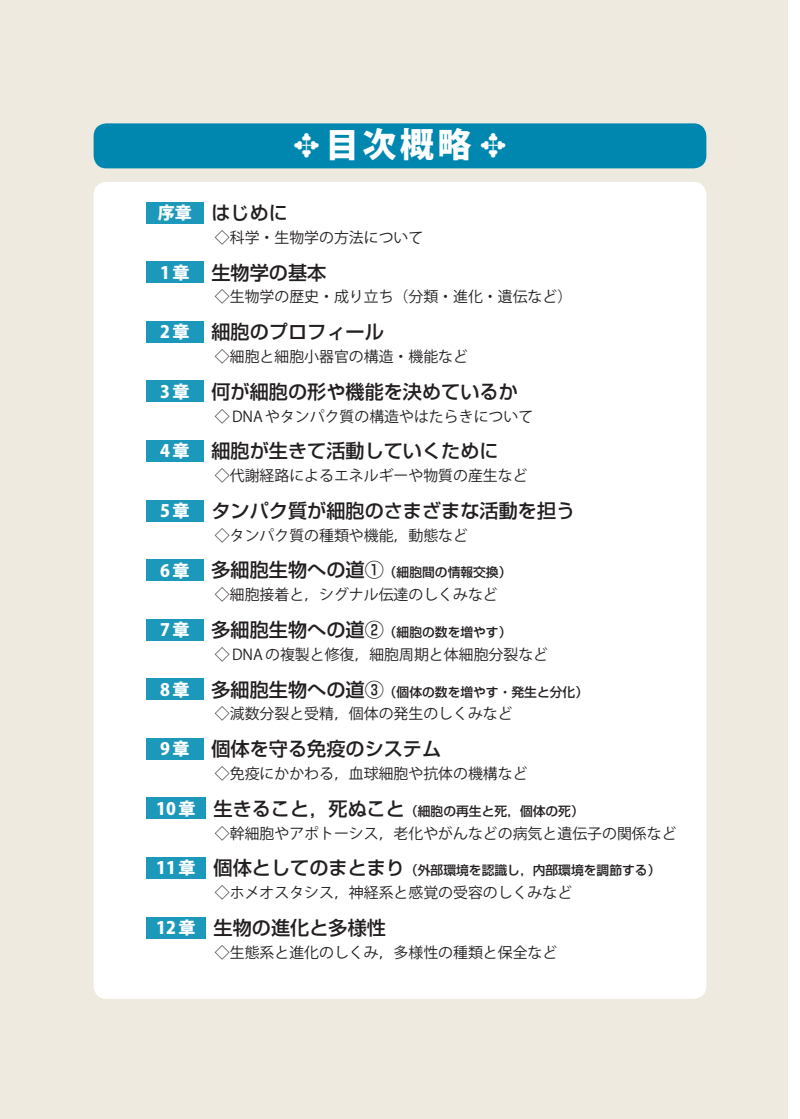
<style>
.page{position:relative;width:800px;height:1119px;background:#fff}
.page>*{position:absolute;margin:0;border:0;box-sizing:border-box;transform-origin:0 0}
.t1{font:800 34.05px "Koz Go Pro";color:#fff}
.t2{font:500 19.2px "Shin Go Pro";color:#231f20}
.t3{font:14.85px "Koz Go Pro";color:#231f20}
.t4{font:500 12.75px "Shin Go Pro";color:#231f20}
.s1{font-family:"Koz Go Pro";font-weight:800;font-size:16.95px;color:#fff}
.s2{font-size:19.2px}
</style>
<div class="page">
<div style="left:0;top:0;width:787px;height:1118px;background:#efeae0"></div>
<div style="left:94px;top:182px;width:612px;height:816px;background:#fff;border-radius:13px"></div>
<div style="left:94px;top:123px;width:612px;height:45px;background:#0087af;border-radius:13px"></div>
<div style="left:146px;top:202px;width:57px;height:21px;background:#1c98bb"></div>
<div style="left:146px;top:261px;width:57px;height:22px;background:#1c98bb"></div>
<div style="left:146px;top:321px;width:57px;height:21px;background:#1c98bb"></div>
<div style="left:146px;top:381px;width:57px;height:21px;background:#1c98bb"></div>
<div style="left:146px;top:440px;width:57px;height:21px;background:#1c98bb"></div>
<div style="left:146px;top:500px;width:57px;height:21px;background:#1c98bb"></div>
<div style="left:146px;top:559px;width:57px;height:21px;background:#1c98bb"></div>
<div style="left:146px;top:619px;width:57px;height:21px;background:#1c98bb"></div>
<div style="left:146px;top:678px;width:57px;height:21px;background:#1c98bb"></div>
<div style="left:146px;top:738px;width:57px;height:21px;background:#1c98bb"></div>
<div style="left:146px;top:797px;width:60px;height:22px;background:#1c98bb"></div>
<div style="left:146px;top:857px;width:60px;height:21px;background:#1c98bb"></div>
<div style="left:146px;top:916px;width:60px;height:22px;background:#1c98bb"></div>
<h1 class="t1" style="left:293px;top:123px;width:215px">✥目次概略 ✥</h1>
<p class="t2" style="left:158px;top:197px;width:132px"><span class="s1">序章</span> はじめに</p>
<p class="t3" style="left:215px;top:228px;width:210px">◇科学・生物学の方法について</p>
<p class="t2" style="left:160px;top:256px;width:168px"><span class="s1">1章</span> 生物学の基本</p>
<p class="t3" style="left:215px;top:287px;width:359px">◇生物学の歴史・成り立ち（分類・進化・遺伝など）</p>
<p class="t2" style="left:160px;top:316px;width:225px"><span class="s1">2章</span> 細胞のプロフィール</p>
<p class="t3" style="left:215px;top:347px;width:254px">◇細胞と細胞小器官の構造・機能など</p>
<p class="t2" style="left:160px;top:375px;width:359px"><span class="s1">3章</span> 何が細胞の形や機能を決めているか</p>
<p class="t3" style="left:215px;top:406px;width:320px">◇ DNA やタンパク質の構造やはたらきについて</p>
<p class="t2" style="left:160px;top:435px;width:340px"><span class="s1">4章</span> 細胞が生きて活動していくために</p>
<p class="t3" style="left:215px;top:466px;width:314px">◇代謝経路によるエネルギーや物質の産生など</p>
<p class="t2" style="left:160px;top:494px;width:416px"><span class="s1">5章</span> タンパク質が細胞のさまざまな活動を担う</p>
<p class="t3" style="left:215px;top:525px;width:254px">◇タンパク質の種類や機能，動態など</p>
<p class="t4" style="left:160px;top:562px;width:353px"><span class="s1">6章</span> <span class="s2">多細胞生物への道①</span>（細胞間の情報交換）</p>
<p class="t3" style="left:215px;top:585px;width:284px">◇細胞接着と，シグナル伝達のしくみなど</p>
<p class="t4" style="left:160px;top:621px;width:353px"><span class="s1">7章</span> <span class="s2">多細胞生物への道②</span>（細胞の数を増やす）</p>
<p class="t3" style="left:215px;top:644px;width:334px">◇ DNA の複製と修復，細胞周期と体細胞分裂など</p>
<p class="t4" style="left:160px;top:681px;width:429px"><span class="s1">8章</span> <span class="s2">多細胞生物への道③</span>（個体の数を増やす・発生と分化）</p>
<p class="t3" style="left:215px;top:704px;width:299px">◇減数分裂と受精，個体の発生のしくみなど</p>
<p class="t2" style="left:160px;top:733px;width:282px"><span class="s1">9章</span> 個体を守る免疫のシステム</p>
<p class="t3" style="left:215px;top:763px;width:314px">◇免疫にかかわる，血球細胞や抗体の機構など</p>
<p class="t4" style="left:156px;top:800px;width:429px"><span class="s1">10章</span> <span class="s2">生きること，死ぬこと</span>（細胞の再生と死，個体の死）</p>
<p class="t3" style="left:215px;top:823px;width:463px">◇幹細胞やアポトーシス，老化やがんなどの病気と遺伝子の関係など</p>
<p class="t4" style="left:156px;top:859px;width:505px"><span class="s1">11章</span> <span class="s2">個体としてのまとまり</span>（外部環境を認識し，内部環境を調節する）</p>
<p class="t3" style="left:215px;top:882px;width:359px">◇ホメオスタシス，神経系と感覚の受容のしくみなど</p>
<p class="t2" style="left:156px;top:911px;width:231px"><span class="s1">12章</span> 生物の進化と多様性</p>
<p class="t3" style="left:215px;top:942px;width:344px">◇生態系と進化のしくみ，多様性の種類と保全など</p>
</div>
